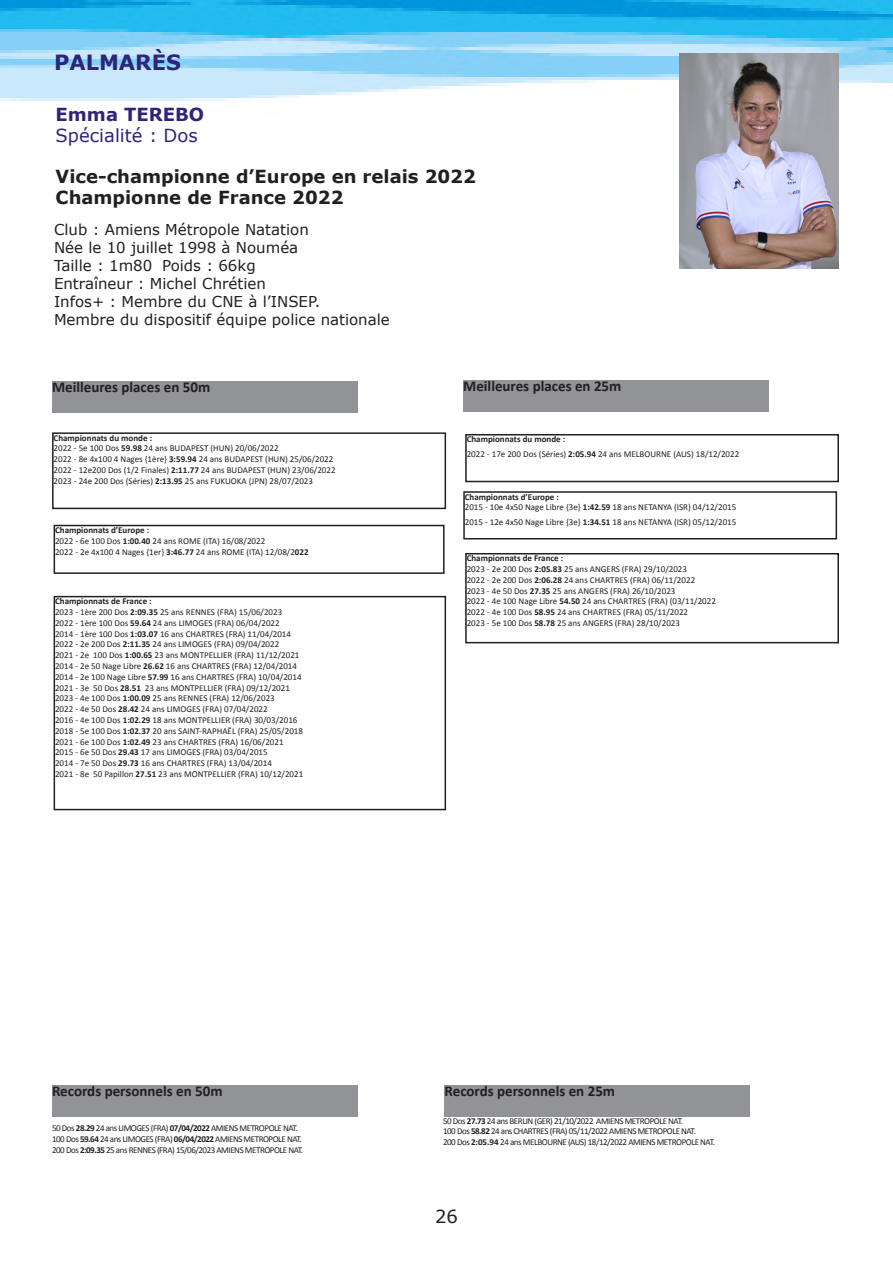
<style>
.page{position:relative;width:893px;height:1263px;background:#fff}
.page>*{position:absolute;margin:0;border:0;box-sizing:border-box;transform-origin:0 0}
.t1{font:700 21px "Verdana";color:#2e247a}
.t2{font:700 18px "Verdana";color:#231f20}
.t3{font:18px "Verdana";color:#2e247a}
.t4{font:700 18px "Verdana";color:#2e247a}
.t5{font:18px "Verdana";color:#231f20}
.t6{font:15px "Verdana";color:#231f20}
.t7{font:700 15px "Calibri";color:#231f20}
.t8{font:9px "Calibri";color:#231f20}
.t9{font:9px "Calibri";letter-spacing:-.05em;color:#231f20}
.t10{font:700 9px "Calibri";color:#231f20}
.s1{font-weight:700}
</style>
<div class="page">
<img style="left:0;top:0;width:893px;height:1117px">
<img style="left:679px;top:54px;width:160px;height:214px">
<div style="left:52px;top:381px;width:306px;height:32px;background:#919396"></div>
<div style="left:463px;top:380px;width:306px;height:31px;background:#919396"></div>
<div style="left:52px;top:1085px;width:306px;height:32px;background:#919396"></div>
<div style="left:445px;top:1085px;width:305px;height:32px;background:#919396"></div>
<div style="left:54px;top:596px;width:392px;height:214px;border:2px solid #231f20"></div>
<div style="left:463px;top:491px;width:374px;height:48px;border:2px solid #231f20"></div>
<div style="left:52px;top:432px;width:394px;height:77px;border:2px solid #231f20"></div>
<div style="left:54px;top:525px;width:391px;height:49px;border:2px solid #231f20"></div>
<div style="left:465px;top:553px;width:374px;height:90px;border:2px solid #231f20"></div>
<div style="left:465px;top:434px;width:374px;height:48px;border:2px solid #231f20"></div>
<p class="t1" style="left:54px;top:48px;width:128px">PALMARÈS</p>
<p class="t4" style="left:56px;top:102px;width:150px">Emma TEREBO</p>
<p class="t3" style="left:56px;top:124px;width:144px">Spécialité : Dos</p>
<p class="t2" style="left:56px;top:165px;width:422px">Vice-championne d’Europe en relais 2022</p>
<p class="t2" style="left:56px;top:186px;width:289px">Championne de France 2022</p>
<p class="t6" style="left:54px;top:220px;width:256px">Club : Amiens Métropole Natation</p>
<p class="t6" style="left:54px;top:238px;width:246px">Née le 10 juillet 1998 à Nouméa</p>
<p class="t6" style="left:54px;top:256px;width:203px">Taille : 1m80 Poids : 66kg</p>
<p class="t6" style="left:54px;top:274px;width:214px">Entraîneur : Michel Chrétien</p>
<p class="t6" style="left:54px;top:292px;width:268px">Infos+ : Membre du CNE à l’INSEP.</p>
<p class="t6" style="left:54px;top:310px;width:337px">Membre du dispositif équipe police nationale</p>
<p class="t7" style="left:52px;top:377px;width:160px">Meilleures places en 50m</p>
<p class="t7" style="left:463px;top:375px;width:160px">Meilleures places en 25m</p>
<p class="t10" style="left:54px;top:431px;width:100px">Championnats du monde :</p>
<p class="t8" style="left:54px;top:442px;width:227px">2022 - 5e 100 Dos <span class="s1">59.98</span> 24 ans BUDAPEST (HUN) 20/06/2022</p>
<p class="t8" style="left:54px;top:453px;width:281px">2022 - 8e 4x100 4 Nages {1ère} <span class="s1">3:59.94</span> 24 ans BUDAPEST (HUN) 25/06/2022</p>
<p class="t8" style="left:54px;top:464px;width:284px">2022 - 12e200 Dos (1/2 Finales) <span class="s1">2:11.77</span> 24 ans BUDAPEST (HUN) 23/06/2022</p>
<p class="t8" style="left:54px;top:475px;width:261px">2023 - 24e 200 Dos (Séries) <span class="s1">2:13.95</span> 25 ans FUKUOKA (JPN) 28/07/2023</p>
<p class="t10" style="left:55px;top:524px;width:96px">Championnats d’Europe :</p>
<p class="t8" style="left:55px;top:535px;width:212px">2022 - 6e 100 Dos <span class="s1">1:00.40</span> 24 ans ROME (ITA) 16/08/2022</p>
<p class="t8" style="left:55px;top:545px;width:255px">2022 - 2e 4x100 4 Nages {1er} <span class="s1">3:46.77</span> 24 ans ROME (ITA) 12/08/2<span class="s1">022</span></p>
<p class="t10" style="left:55px;top:595px;width:98px">Championnats de France :</p>
<p class="t8" style="left:55px;top:606px;width:229px">2023 - 1ère 200 Dos <span class="s1">2:09.35</span> 25 ans RENNES (FRA) 15/06/2023</p>
<p class="t8" style="left:55px;top:616px;width:226px">2022 - 1ère 100 Dos <span class="s1">59.64</span> 24 ans LIMOGES (FRA) 06/04/2022</p>
<p class="t8" style="left:55px;top:627px;width:238px">2014 - 1ère 100 Dos <span class="s1">1:03.07</span> 16 ans CHARTRES (FRA) 11/04/2014</p>
<p class="t8" style="left:55px;top:638px;width:226px">2022 - 2e 200 Dos <span class="s1">2:11.35</span> 24 ans LIMOGES (FRA) 09/04/2022</p>
<p class="t8" style="left:55px;top:649px;width:246px">2021 - 2e 100 Dos <span class="s1">1:00.65</span> 23 ans MONTPELLIER (FRA) 11/12/2021</p>
<p class="t8" style="left:55px;top:660px;width:243px">2014 - 2e 50 Nage Libre <span class="s1">26.62</span> 16 ans CHARTRES (FRA) 12/04/2014</p>
<p class="t8" style="left:55px;top:670px;width:248px">2014 - 2e 100 Nage Libre <span class="s1">57.99</span> 16 ans CHARTRES (FRA) 10/04/2014</p>
<p class="t8" style="left:55px;top:681px;width:236px">2021 - 3e 50 Dos <span class="s1">28.51</span> 23 ans MONTPELLIER (FRA) 09/12/2021</p>
<p class="t8" style="left:55px;top:692px;width:221px">2023 - 4e 100 Dos <span class="s1">1:00.09</span> 25 ans RENNES (FRA) 12/06/2023</p>
<p class="t8" style="left:55px;top:703px;width:214px">2022 - 4e 50 Dos <span class="s1">28.42</span> 24 ans LIMOGES (FRA) 07/04/2022</p>
<p class="t8" style="left:55px;top:714px;width:244px">2016 - 4e 100 Dos <span class="s1">1:02.29</span> 18 ans MONTPELLIER (FRA) 30/03/2016</p>
<p class="t8" style="left:55px;top:724px;width:249px">2018 - 5e 100 Dos <span class="s1">1:02.37</span> 20 ans SAINT-RAPHAËL (FRA) 25/05/2018</p>
<p class="t8" style="left:55px;top:735px;width:230px">2021 - 6e 100 Dos <span class="s1">1:02.49</span> 23 ans CHARTRES (FRA) 16/06/2021</p>
<p class="t8" style="left:55px;top:746px;width:214px">2015 - 6e 50 Dos <span class="s1">29.43</span> 17 ans LIMOGES (FRA) 03/04/2015</p>
<p class="t8" style="left:55px;top:757px;width:218px">2014 - 7e 50 Dos <span class="s1">29.73</span> 16 ans CHARTRES (FRA) 13/04/2014</p>
<p class="t8" style="left:55px;top:768px;width:250px">2021 - 8e 50 Papillon <span class="s1">27.51</span> 23 ans MONTPELLIER (FRA) 10/12/2021</p>
<p class="t10" style="left:467px;top:433px;width:100px">Championnats du monde :</p>
<p class="t8" style="left:467px;top:447px;width:274px">2022 - 17e 200 Dos (Séries) <span class="s1">2:05.94</span> 24 ans MELBOURNE (AUS) 18/12/2022</p>
<p class="t10" style="left:465px;top:490px;width:96px">Championnats d’Europe :</p>
<p class="t8" style="left:465px;top:501px;width:273px">2015 - 10e 4x50 Nage Libre {3e} <span class="s1">1:42.59</span> 18 ans NETANYA (ISR) 04/12/2015</p>
<p class="t8" style="left:465px;top:515px;width:273px">2015 - 12e 4x50 Nage Libre {3e} <span class="s1">1:34.51</span> 18 ans NETANYA (ISR) 05/12/2015</p>
<p class="t10" style="left:467px;top:552px;width:98px">Championnats de France :</p>
<p class="t8" style="left:467px;top:563px;width:222px">2023 - 2e 200 Dos <span class="s1">2:05.83</span> 25 ans ANGERS (FRA) 29/10/2023</p>
<p class="t8" style="left:467px;top:574px;width:230px">2022 - 2e 200 Dos <span class="s1">2:06.28</span> 24 ans CHARTRES (FRA) 06/11/2022</p>
<p class="t8" style="left:467px;top:584px;width:210px">2023 - 4e 50 Dos <span class="s1">27.35</span> 25 ans ANGERS (FRA) 26/10/2023</p>
<p class="t8" style="left:467px;top:595px;width:251px">2022 - 4e 100 Nage Libre <span class="s1">54.50</span> 24 ans CHARTRES (FRA) (03/11/2022</p>
<p class="t8" style="left:467px;top:606px;width:223px">2022 - 4e 100 Dos <span class="s1">58.95</span> 24 ans CHARTRES (FRA) 05/11/2022</p>
<p class="t8" style="left:467px;top:617px;width:215px">2023 - 5e 100 Dos <span class="s1">58.78</span> 25 ans ANGERS (FRA) 28/10/2023</p>
<p class="t7" style="left:52px;top:1080px;width:172px">Records personnels en 50m</p>
<p class="t7" style="left:445px;top:1080px;width:172px">Records personnels en 25m</p>
<p class="t9" style="left:52px;top:1122px;width:247px">50 Dos <span class="s1">28.29</span> 24 ans LIMOGES (FRA) <span class="s1">07/04/2022</span> AMIENS METROPOLE NAT.</p>
<p class="t9" style="left:52px;top:1133px;width:251px">100 Dos <span class="s1">59.64</span> 24 ans LIMOGES (FRA) <span class="s1">06/04/2022</span> AMIENS METROPOLE NAT.</p>
<p class="t9" style="left:52px;top:1143px;width:253px">200 Dos <span class="s1">2:09.35</span> 25 ans RENNES (FRA) 15/06/2023 AMIENS METROPOLE NAT.</p>
<p class="t9" style="left:443px;top:1114px;width:241px">50 Dos <span class="s1">27.73</span> 24 ans BERLIN (GER) 21/10/2022 AMIENS METROPOLE NAT.</p>
<p class="t9" style="left:443px;top:1125px;width:254px">100 Dos <span class="s1">58.82</span> 24 ans CHARTRES (FRA) 05/11/2022 AMIENS METROPOLE NAT.</p>
<p class="t9" style="left:443px;top:1136px;width:273px">200 Dos <span class="s1">2:05.94</span> 24 ans MELBOURNE (AUS) 18/12/2022 AMIENS METROPOLE NAT.</p>
<p class="t5" style="left:435px;top:1205px;width:24px">26</p>
</div>
